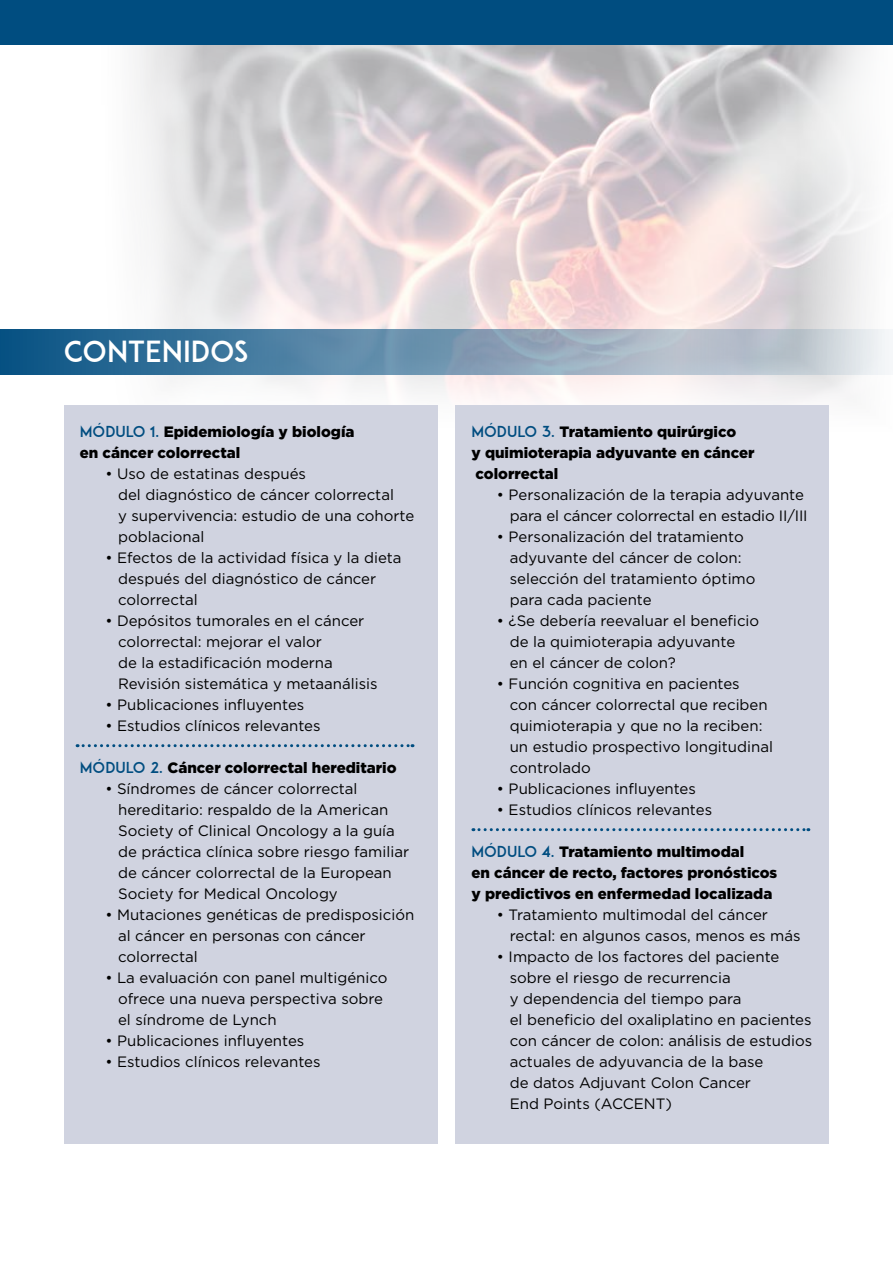
<style>
.page{position:relative;width:893px;height:1263px;background:#fff}
.page>*{position:absolute;margin:0;border:0;box-sizing:border-box;transform-origin:0 0}
.t1{font:28.8px "ADAM.CGPRO";color:#fff}
.t2{font:15px/21px "Gotham";color:#000}
.t3{font:900 15px/21px "Gotham";color:#000}
.s1{font-family:"ADAM.CGPRO";font-weight:400;color:#004d80}
</style>
<div class="page">
<img style="left:86px;top:44px;width:807px;height:362px">
<div style="left:64px;top:406px;width:374px;height:738px;background:#d0d3e0"></div>
<div style="left:455px;top:406px;width:374px;height:738px;background:#d0d3e0"></div>
<div style="left:0;top:0;width:893px;height:44px;background:#004d80"></div>
<svg style="left:77px;top:744px;width:336px;height:3px"></svg>
<svg style="left:473px;top:828px;width:336px;height:3px"></svg>
<svg style="left:0;top:330px;width:893px;height:45px;background:#7699b3"></svg>
<h1 class="t1" style="left:64px;top:334px;width:187px">CONTENIDOS</h1>
<p class="t3" style="left:80px;top:421px;width:276px"><span class="s1">MÓDULO 1.</span> Epidemiología y biología en cáncer colorrectal</p>
<p class="t2" style="left:118px;top:462px;width:298px;text-indent:-13px">• Uso de estatinas después<br>del diagnóstico de cáncer colorrectal<br>y supervivencia: estudio de una cohorte poblacional</p>
<p class="t2" style="left:118px;top:546px;width:285px;text-indent:-13px">• Efectos de la actividad física y la dieta después del diagnóstico de cáncer colorrectal</p>
<p class="t2" style="left:118px;top:609px;width:261px;text-indent:-13px">• Depósitos tumorales en el cáncer colorrectal: mejorar el valor<br>de la estadificación moderna Revisión sistemática y metaanálisis</p>
<p class="t2" style="left:105px;top:693px;width:201px">• Publicaciones influyentes</p>
<p class="t2" style="left:105px;top:714px;width:217px">• Estudios clínicos relevantes</p>
<p class="t3" style="left:80px;top:757px;width:318px"><span class="s1">MÓDULO 2.</span> Cáncer colorrectal hereditario</p>
<p class="t2" style="left:118px;top:777px;width:292px;text-indent:-13px">• Síndromes de cáncer colorrectal hereditario: respaldo de la American Society of Clinical Oncology a la guía de práctica clínica sobre riesgo familiar de cáncer colorrectal de la European Society for Medical Oncology</p>
<p class="t2" style="left:118px;top:903px;width:298px;text-indent:-13px">• Mutaciones genéticas de predisposición al cáncer en personas con cáncer colorrectal</p>
<p class="t2" style="left:118px;top:966px;width:271px;text-indent:-13px">• La evaluación con panel multigénico ofrece una nueva perspectiva sobre el síndrome de Lynch</p>
<p class="t2" style="left:105px;top:1029px;width:201px">• Publicaciones influyentes</p>
<p class="t2" style="left:105px;top:1050px;width:217px">• Estudios clínicos relevantes</p>
<p class="t3" style="left:471px;top:421px;width:285px"><span class="s1">MÓDULO 3.</span> Tratamiento quirúrgico<br>y quimioterapia adyuvante en cáncer colorrectal</p>
<p class="t2" style="left:497px;top:483px;width:312px;text-align:right">• Personalización de la terapia adyuvante para el cáncer colorrectal en estadio II/III</p>
<p class="t2" style="left:510px;top:525px;width:247px;text-indent:-13px">• Personalización del tratamiento adyuvante del cáncer de colon: selección del tratamiento óptimo para cada paciente</p>
<p class="t2" style="left:510px;top:609px;width:251px;text-indent:-13px">• ¿Se debería reevaluar el beneficio de la quimioterapia adyuvante<br>en el cáncer de colon?</p>
<p class="t2" style="left:510px;top:672px;width:265px;text-indent:-13px">• Función cognitiva en pacientes<br>con cáncer colorrectal que reciben quimioterapia y que no la reciben: un estudio prospectivo longitudinal controlado</p>
<p class="t2" style="left:497px;top:777px;width:201px">• Publicaciones influyentes</p>
<p class="t2" style="left:497px;top:798px;width:217px">• Estudios clínicos relevantes</p>
<p class="t3" style="left:471px;top:841px;width:307px"><span class="s1">MÓDULO 4.</span> Tratamiento multimodal<br>en cáncer de recto, factores pronósticos y predictivos en enfermedad localizada</p>
<p class="t2" style="left:510px;top:903px;width:292px;text-indent:-13px">• Tratamiento multimodal del cáncer rectal: en algunos casos, menos es más</p>
<p class="t2" style="left:510px;top:945px;width:304px;text-indent:-13px">• Impacto de los factores del paciente sobre el riesgo de recurrencia<br>y dependencia del tiempo para<br>el beneficio del oxaliplatino en pacientes con cáncer de colon: análisis de estudios actuales de adyuvancia de la base<br>de datos Adjuvant Colon Cancer<br>End Points (ACCENT)</p>
</div>
